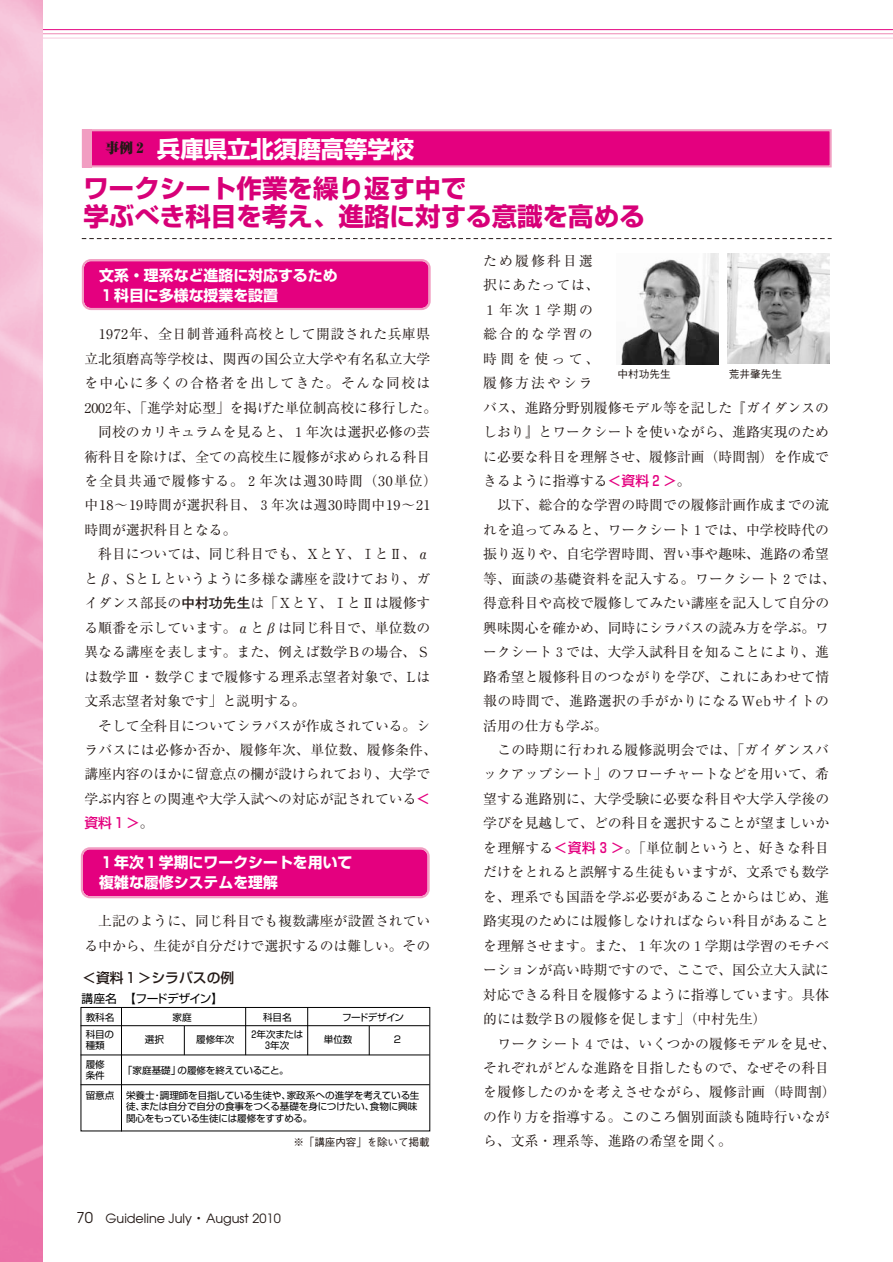
<style>
.page{position:relative;width:893px;height:1262px;background:#fff}
.page>*{position:absolute;margin:0;border:0;box-sizing:border-box;transform-origin:0 0}
.t1{font:700 25.5px/27.6px "Shin Go";color:#d70078}
.t2{font:700 23.4px "Shin Go";color:#fff}
.t3{font:700 14.85px/20.2px "Shin Go";color:#fff}
.t4{font:13.8px/24.5px "Ryumin";color:#231916}
.t5{font:13.8px "Ryumin";letter-spacing:.02em;color:#231916}
.t6{font:13.8px "Ryumin";letter-spacing:.055em;color:#231916}
.t7{font:13.8px "Ryumin";letter-spacing:.04em;color:#231916}
.t8{font:13.8px "Ryumin";letter-spacing:.09em;color:#231916}
.t9{font:500 13.8px "Shin Go";color:#231916}
.t10{font:500 13.8px "Shin Go";color:#e4007f}
.t11{font:12.75px "Avant Garde";color:#231916}
.t12{font:11.7px "Shin Go";letter-spacing:-.035em;color:#000}
.t13{font:500 10.65px "Gothic BBB";letter-spacing:-.01em;color:#231916}
.t14{font:9.6px/11.7px "Shin Go";letter-spacing:-.015em;color:#000}
.t15{font:9.6px/11.7px "Shin Go";letter-spacing:-.035em;color:#000;text-align:center}
.t16{font:9.6px "Shin Go";letter-spacing:-.05em;color:#000}
.s1{font-family:"Futo Go B101";font-weight:700}
.s2{font-family:"Shin Go";font-weight:500;color:#e4007f}
.s3{font-family:"Ryumin";font-weight:400;color:#231916}
.s4{font-size:14.85px}
.s5{font-family:"Gothic BBB";font-weight:500}
</style>
<div class="page">
<div style="left:83px;top:849px;width:344px;height:47px;background:#e4007f;border-radius:7px"></div>
<div style="left:81px;top:847px;width:348px;height:51px;border:2px solid #f19ec2;border-radius:8px"></div>
<hr style="left:0;top:29px;width:892px;height:1px;background:#e4007f">
<hr style="left:0;top:33px;width:892px;height:1px;background:#ee87b4">
<hr style="left:0;top:38px;width:892px;height:1px;background:#f7cade">
<img style="left:0;top:0;width:43px;height:1261px">
<div style="left:84px;top:261px;width:344px;height:47px;background:#e4007f;border-radius:7px"></div>
<div style="left:82px;top:259px;width:348px;height:51px;border:2px solid #f19ec2;border-radius:8px"></div>
<svg style="left:82px;top:238px;width:749px;height:1px"></svg>
<div style="left:84px;top:131px;width:745px;height:34px;background:#e4007f"></div>
<div style="left:82px;top:129px;width:749px;height:38px;border:2px solid #f19ec2"></div>
<div style="left:82px;top:129px;width:10px;height:38px;background:#f19ec2"></div>
<div style="left:81px;top:1007px;width:349px;height:124px;border:1px solid #000"></div>
<hr style="left:121px;top:1007px;width:1px;height:124px;background:#000">
<hr style="left:81px;top:1025px;width:348px;height:1px;background:#000">
<hr style="left:81px;top:1054px;width:348px;height:1px;background:#000">
<hr style="left:81px;top:1084px;width:348px;height:1px;background:#000">
<svg style="left:184px;top:1026px;width:1px;height:29px"></svg>
<hr style="left:245px;top:1007px;width:1px;height:48px;background:#000">
<hr style="left:307px;top:1007px;width:1px;height:48px;background:#000">
<svg style="left:369px;top:1026px;width:1px;height:29px"></svg>
<img style="left:621px;top:254px;width:97px;height:110px">
<img style="left:727px;top:253px;width:102px;height:111px">
<h2 class="t2" style="left:105px;top:140px;width:310px"><sup>事例２</sup> 兵庫県立北須磨高等学校</h2>
<h1 class="t1" style="left:83px;top:178px;width:563px">ワークシート作業を繰り返す中で<br>学ぶべき科目を考え、進路に対する意識を高める</h1>
<p class="t3" style="left:99px;top:267px;width:240px">文系・理系など進路に対応するため<br>１科目に多様な授業を設置</p>
<p class="t7" style="left:99px;top:329px;width:333px">1972年、全日制普通科高校として開設された兵庫県</p>
<p class="t4" style="left:84px;top:348px;width:347px">立北須磨高等学校は、関西の国公立大学や有名私立大学</p>
<p class="t8" style="left:84px;top:378px;width:347px">を中心に多くの合格者を出してきた。そんな同校は</p>
<p class="t4" style="left:84px;top:397px;width:354px">2002年、「進学対応型」を掲げた単位制高校に移行した。</p>
<p class="t4" style="left:98px;top:421px;width:333px">同校のカリキュラムを見ると、１年次は選択必修の芸</p>
<p class="t4" style="left:84px;top:446px;width:347px">術科目を除けば、全ての高校生に履修が求められる科目</p>
<p class="t6" style="left:84px;top:476px;width:354px">を全員共通で履修する。２年次は週30時間（30単位）</p>
<p class="t5" style="left:84px;top:500px;width:347px">中18～19時間が選択科目、３年次は週30時間中19～21</p>
<p class="t4" style="left:84px;top:519px;width:154px">時間が選択科目となる。</p>
<p class="t4" style="left:98px;top:544px;width:333px">科目については、同じ科目でも、ＸとＹ、ⅠとⅡ、α</p>
<p class="t4" style="left:84px;top:568px;width:347px">とβ、SとＬというように多様な講座を設けており、ガ</p>
<p class="t4" style="left:84px;top:592px;width:347px">イダンス部長の<span class="s1">中村功先生</span>は「ＸとＹ、ⅠとⅡは履修す</p>
<p class="t4" style="left:84px;top:617px;width:347px">る順番を示しています。αとβは同じ科目で、単位数の</p>
<p class="t4" style="left:84px;top:641px;width:347px">異なる講座を表します。また、例えば数学Ｂの場合、Ｓ</p>
<p class="t4" style="left:84px;top:666px;width:347px">は数学Ⅲ・数学Ｃまで履修する理系志望者対象で、Lは</p>
<p class="t4" style="left:84px;top:690px;width:223px">文系志望者対象です」と説明する。</p>
<p class="t4" style="left:98px;top:715px;width:333px">そして全科目についてシラバスが作成されている。シ</p>
<p class="t5" style="left:84px;top:745px;width:354px">ラバスには必修か否か、履修年次、単位数、履修条件、</p>
<p class="t4" style="left:84px;top:764px;width:347px">講座内容のほかに留意点の欄が設けられており、大学で</p>
<p class="t4" style="left:84px;top:788px;width:347px">学ぶ内容との関連や大学入試への対応が記されている<span class="s2">＜</span></p>
<p class="t10" style="left:84px;top:818px;width:71px">資料１＞<span class="s3">。</span></p>
<p class="t3" style="left:99px;top:854px;width:254px">１年次１学期にワークシートを用いて複雑な履修システムを理解</p>
<p class="t4" style="left:84px;top:910px;width:347px;text-align:right">上記のように、同じ科目でも複数講座が設置されている中から、生徒が自分だけで選択するのは難しい。その</p>
<p class="t9" style="left:82px;top:972px;width:154px">＜資料１＞シラバスの例</p>
<p class="t12" style="left:82px;top:993px;width:143px">講座名　【フードデザイン】</p>
<p class="t14" style="left:86px;top:1009px;width:30px;line-height:16.8px">教科名科目の</p>
<p class="t14" style="left:86px;top:1037px;width:21px;line-height:18.3px">種類履修</p>
<p class="t14" style="left:86px;top:1067px;width:30px;line-height:19.4px">条件留意点</p>
<p class="t14" style="left:173px;top:1012px;width:21px">家庭</p>
<p class="t14" style="left:263px;top:1012px;width:30px">科目名</p>
<p class="t16" style="left:342px;top:1013px;width:64px">フードデザイン</p>
<p class="t14" style="left:145px;top:1035px;width:21px">選択</p>
<p class="t14" style="left:196px;top:1035px;width:40px">履修年次</p>
<p class="t15" style="left:249px;top:1029px;width:56px">２年次または<br>３年次</p>
<p class="t14" style="left:324px;top:1035px;width:30px">単位数</p>
<p class="t14" style="left:393px;top:1035px;width:9px">2</p>
<p class="t14" style="left:123px;top:1065px;width:167px">「家庭基礎」の履修を終えていること。</p>
<p class="t14" style="left:126px;top:1090px;width:295px">栄養士・調理師を目指している生徒や、家政系への進学を考えている生徒、または自分で自分の食事をつくる基礎を身につけたい、食物に興味関心をもっている生徒には履修をすすめる。</p>
<p class="t13" style="left:293px;top:1138px;width:138px">※「講座内容」を除いて掲載</p>
<p class="t11" style="left:77px;top:1213px;width:206px"><span class="s4">70</span> Guideline July<span class="s5">・</span>August 2010</p>
<p class="t4" style="left:483px;top:250px;width:347px">ため履修科目選<br>択にあたっては、<br>１年次１学期の<br>総合的な学習の<br>時間を使って、<br>履修方法やシラ<br>バス、進路分野別履修モデル等を記した『ガイダンスのしおり』とワークシートを使いながら、進路実現のために必要な科目を理解させ、履修計画（時間割）を作成できるように指導する<span class="s2">＜資料２＞</span>。</p>
<p class="t4" style="left:483px;top:495px;width:354px;text-indent:14px">以下、総合的な学習の時間での履修計画作成までの流れを追ってみると、ワークシート１では、中学校時代の振り返りや、自宅学習時間、習い事や趣味、進路の希望等、面談の基礎資料を記入する。ワークシート２では、得意科目や高校で履修してみたい講座を記入して自分の興味関心を確かめ、同時にシラバスの読み方を学ぶ。ワークシート３では、大学入試科目を知ることにより、進路希望と履修科目のつながりを学び、これにあわせて情報の時間で、進路選択の手がかりになるWebサイトの活用の仕方も学ぶ。</p>
<p class="t4" style="left:483px;top:739px;width:347px;text-align:justify;text-indent:14px">この時期に行われる履修説明会では、「ガイダンスバックアップシート」のフローチャートなどを用いて、希望する進路別に、大学受験に必要な科目や大学入学後の学びを見越して、どの科目を選択することが望ましいかを理解する<span class="s2">＜資料３＞</span>。「単位制というと、好きな科目だけをとれると誤解する生徒もいますが、文系でも数学を、理系でも国語を学ぶ必要があることからはじめ、進路実現のためには履修しなければならい科目があることを理解させます。また、１年次の１学期は学習のモチベーションが高い時期ですので、ここで、国公立大入試に対応できる科目を履修するように指導しています。具体的には数学Ｂの履修を促します」（中村先生）</p>
<p class="t4" style="left:483px;top:1033px;width:354px;text-indent:14px">ワークシート４では、いくつかの履修モデルを見せ、それぞれがどんな進路を目指したもので、なぜその科目を履修したのかを考えさせながら、履修計画（時間割）の作り方を指導する。このころ個別面談も随時行いながら、文系・理系等、進路の希望を聞く。</p>
<p class="t13" style="left:617px;top:370px;width:55px">中村功先生</p>
<p class="t13" style="left:729px;top:370px;width:55px">荒井肇先生</p>
</div>
